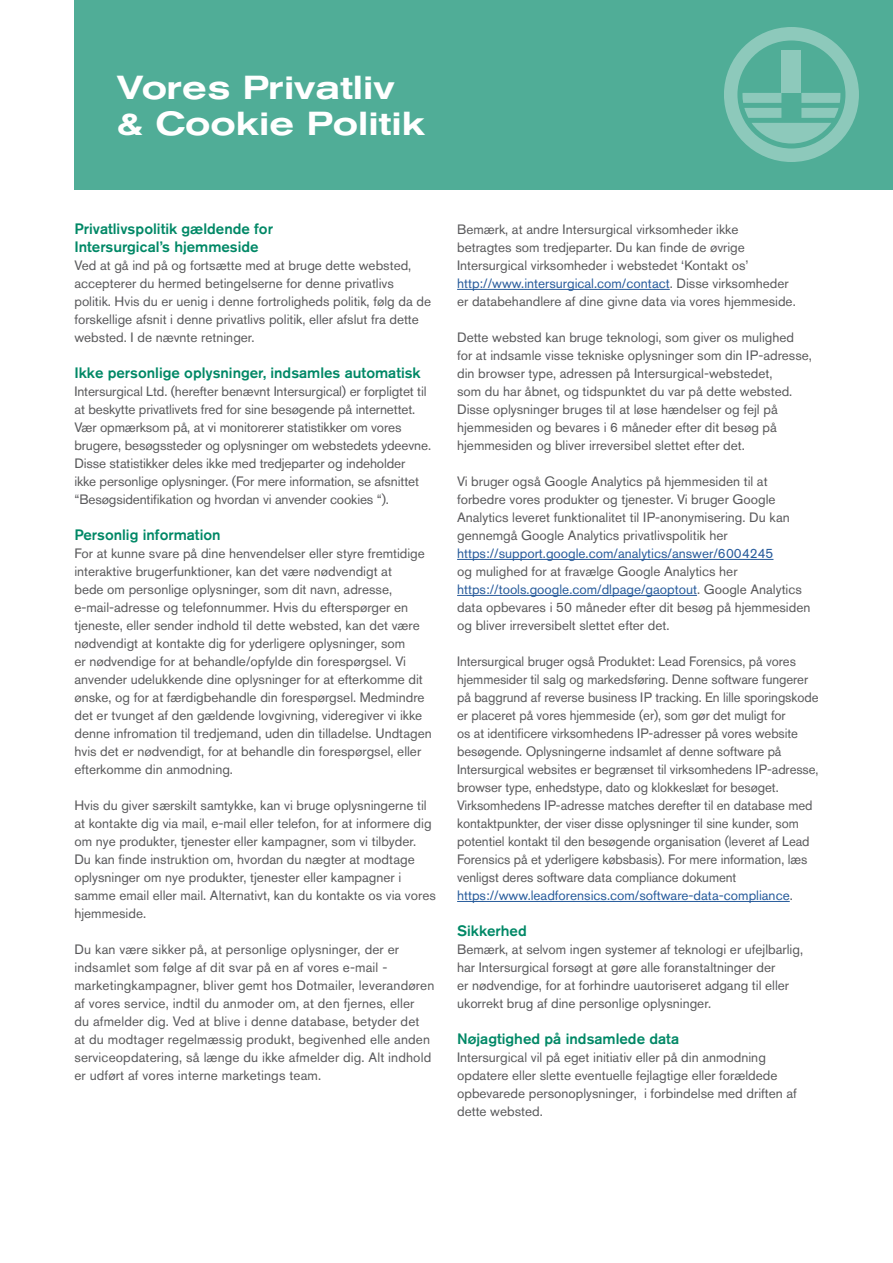
<style>
.page{position:relative;width:893px;height:1263px;background:#fff}
.page>*{position:absolute;margin:0;border:0;box-sizing:border-box;transform-origin:0 0}
.t1{font:500 expanded 33px/36px "Akzidenz Grotesk Pro";color:#fff}
.t2{font:500 15px/18px "Akzidenz Grotesk Pro";color:#086}
.t3{font:13.5px/18px "Akzidenz Grotesk Pro";color:#59595b}
.t4{font:13.5px "Akzidenz Grotesk Pro";color:#275b9b}
.s1{color:#275b9b}
</style>
<div class="page">
<div style="left:74px;top:0;width:819px;height:189px;background:#50ad97"></div>
<svg style="left:724px;top:27px;width:135px;height:135px"></svg>
<hr style="left:457px;top:289px;width:213px;height:1px;background:#275b9b">
<hr style="left:457px;top:559px;width:316px;height:1px;background:#275b9b">
<hr style="left:457px;top:595px;width:240px;height:1px;background:#275b9b">
<hr style="left:457px;top:901px;width:333px;height:1px;background:#275b9b">
<h1 class="t1" style="left:117px;top:69px;width:310px">Vores Privatliv &amp; Cookie Politik</h1>
<p class="t2" style="left:74px;top:220px;width:200px">Privatlivspolitik gældende for<br>Intersurgical’s hjemmeside</p>
<p class="t3" style="left:74px;top:256px;width:358px">Ved at gå ind på og fortsætte med at bruge dette websted, accepterer du hermed betingelserne for denne privatlivs politik. Hvis du er uenig i denne fortroligheds politik, følg da de forskellige afsnit i denne privatlivs politik, eller afslut fra dette websted. I de nævnte retninger.</p>
<p class="t2" style="left:74px;top:364px;width:348px">Ikke personlige oplysninger, indsamles automatisk</p>
<p class="t3" style="left:74px;top:382px;width:358px">Intersurgical Ltd. (herefter benævnt Intersurgical) er forpligtet til at beskytte privatlivets fred for sine besøgende på internettet.<br>Vær opmærksom på, at vi monitorerer statistikker om vores brugere, besøgssteder og oplysninger om webstedets ydeevne.<br>Disse statistikker deles ikke med tredjeparter og indeholder<br>ikke personlige oplysninger. (For mere information, se afsnittet “Besøgsidentifikation og hvordan vi anvender cookies “).</p>
<p class="t2" style="left:74px;top:526px;width:148px">Personlig information</p>
<p class="t3" style="left:74px;top:544px;width:359px">For at kunne svare på dine henvendelser eller styre fremtidige interaktive brugerfunktioner, kan det være nødvendigt at<br>bede om personlige oplysninger, som dit navn, adresse, e-mail-adresse og telefonnummer. Hvis du efterspørger en tjeneste, eller sender indhold til dette websted, kan det være nødvendigt at kontakte dig for yderligere oplysninger, som<br>er nødvendige for at behandle/opfylde din forespørgsel. Vi anvender udelukkende dine oplysninger for at efterkomme dit ønske, og for at færdigbehandle din forespørgsel. Medmindre det er tvunget af den gældende lovgivning, videregiver vi ikke denne infromation til tredjemand, uden din tilladelse. Undtagen hvis det er nødvendigt, for at behandle din forespørgsel, eller efterkomme din anmodning.</p>
<p class="t3" style="left:74px;top:796px;width:363px">Hvis du giver særskilt samtykke, kan vi bruge oplysningerne til at kontakte dig via mail, e-mail eller telefon, for at informere dig om nye produkter, tjenester eller kampagner, som vi tilbyder.<br>Du kan finde instruktion om, hvordan du nægter at modtage oplysninger om nye produkter, tjenester eller kampagner i samme email eller mail. Alternativt, kan du kontakte os via vores hjemmeside.</p>
<p class="t3" style="left:74px;top:940px;width:361px">Du kan være sikker på, at personlige oplysninger, der er indsamlet som følge af dit svar på en af vores e-mail - marketingkampagner, bliver gemt hos Dotmailer, leverandøren af vores service, indtil du anmoder om, at den fjernes, eller<br>du afmelder dig. Ved at blive i denne database, betyder det<br>at du modtager regelmæssig produkt, begivenhed elle anden serviceopdatering, så længe du ikke afmelder dig. Alt indhold er udført af vores interne marketings team.</p>
<p class="t3" style="left:457px;top:220px;width:340px">Bemærk, at andre Intersurgical virksomheder ikke betragtes som tredjeparter. Du kan finde de øvrige Intersurgical virksomheder i webstedet ‘Kontakt os’ <span class="s1">http://www.intersurgical.com/contact</span>. Disse virksomheder er databehandlere af dine givne data via vores hjemmeside.</p>
<p class="t3" style="left:457px;top:328px;width:356px">Dette websted kan bruge teknologi, som giver os mulighed for at indsamle visse tekniske oplysninger som din IP-adresse, din browser type, adressen på Intersurgical-webstedet,<br>som du har åbnet, og tidspunktet du var på dette websted.<br>Disse oplysninger bruges til at løse hændelser og fejl på hjemmesiden og bevares i 6 måneder efter dit besøg på hjemmesiden og bliver irreversibel slettet efter det.</p>
<p class="t3" style="left:457px;top:472px;width:334px">Vi bruger også Google Analytics på hjemmesiden til at forbedre vores produkter og tjenester. Vi bruger Google Analytics leveret funktionalitet til IP-anonymisering. Du kan gennemgå Google Analytics privatlivspolitik her</p>
<p class="t4" style="left:457px;top:544px;width:318px">https://support.google.com/analytics/answer/6004245</p>
<p class="t3" style="left:457px;top:562px;width:355px">og mulighed for at fravælge Google Analytics her <span class="s1">https://tools.google.com/dlpage/gaoptout</span>. Google Analytics data opbevares i 50 måneder efter dit besøg på hjemmesiden og bliver irreversibelt slettet efter det.</p>
<p class="t3" style="left:457px;top:652px;width:363px">Intersurgical bruger også Produktet: Lead Forensics, på vores hjemmesider til salg og markedsføring. Denne software fungerer på baggrund af reverse business IP tracking. En lille sporingskode er placeret på vores hjemmeside (er), som gør det muligt for<br>os at identificere virksomhedens IP-adresser på vores website besøgende. Oplysningerne indsamlet af denne software på Intersurgical websites er begrænset til virksomhedens IP-adresse, browser type, enhedstype, dato og klokkeslæt for besøget.<br>Virksomhedens IP-adresse matches derefter til en database med kontaktpunkter, der viser disse oplysninger til sine kunder, som potentiel kontakt til den besøgende organisation (leveret af Lead Forensics på et yderligere købsbasis). For mere information, læs venligst deres software data compliance dokument <span class="s1">https://www.leadforensics.com/software-data-compliance</span>.</p>
<p class="t2" style="left:457px;top:922px;width:71px">Sikkerhed</p>
<p class="t3" style="left:457px;top:940px;width:347px">Bemærk, at selvom ingen systemer af teknologi er ufejlbarlig, har Intersurgical forsøgt at gøre alle foranstaltninger der<br>er nødvendige, for at forhindre uautoriseret adgang til eller ukorrekt brug af dine personlige oplysninger.</p>
<p class="t2" style="left:457px;top:1030px;width:224px">Nøjagtighed på indsamlede data</p>
<p class="t3" style="left:457px;top:1048px;width:341px">Intersurgical vil på eget initiativ eller på din anmodning opdatere eller slette eventuelle fejlagtige eller forældede opbevarede personoplysninger, i forbindelse med driften af dette websted.</p>
</div>
